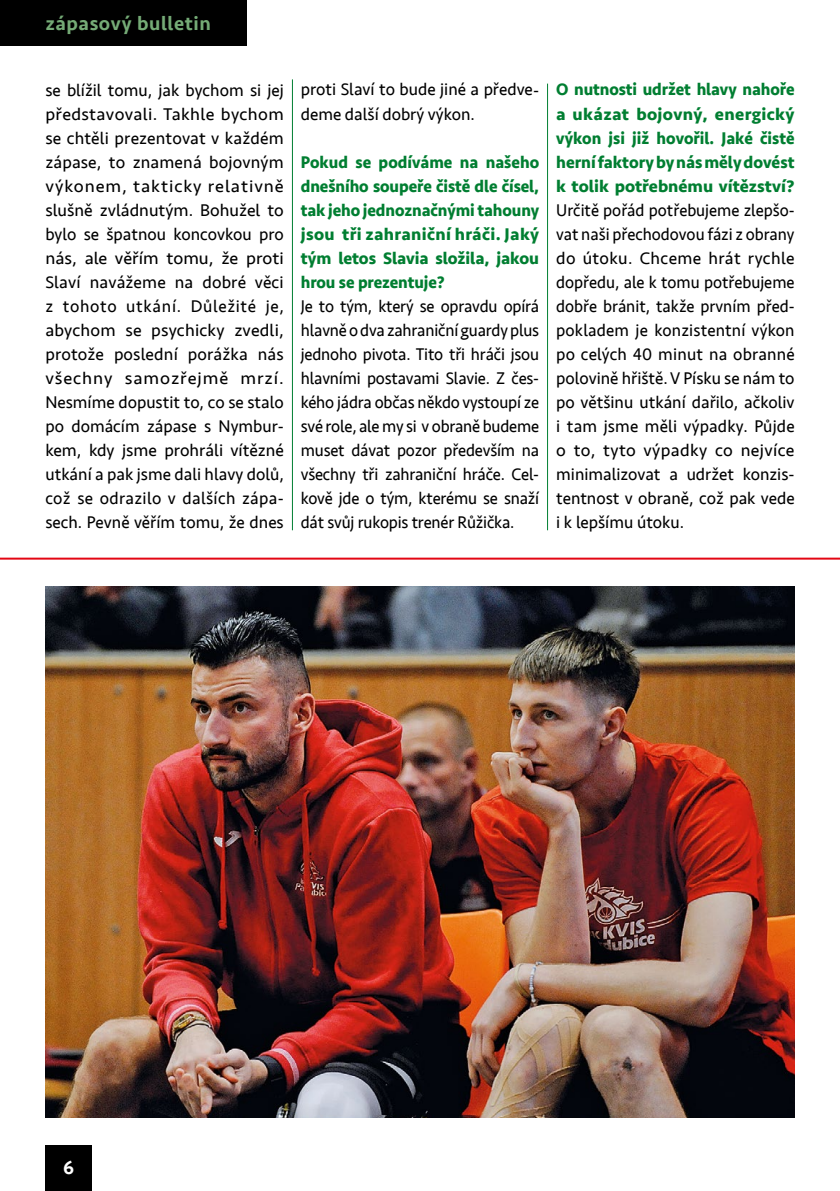
<style>
.page{position:relative;width:840px;height:1191px;background:#fff}
.page>*{position:absolute;margin:0;border:0;box-sizing:border-box;transform-origin:0 0}
.t1{font:500 20px "Seravek";letter-spacing:.03em;color:#75ab76}
.t2{font:500 20px "Seravek";color:#fff}
.t3{font:17.4px/24px "Seravek";color:#000;text-align:justify;scale:.95 1}
.t4{font:17.4px/24px "Seravek";color:#000;text-align:justify}
.t5{font:700 17.4px/24px "Seravek";color:#007e31;text-align:justify;scale:.95 1}
</style>
<div class="page">
<img style="left:45px;top:587px;width:749px;height:530px">
<div style="left:45px;top:1145px;width:47px;height:46px;background:#000"></div>
<div style="left:0;top:0;width:247px;height:45px;background:#000"></div>
<hr style="left:292px;top:79px;width:1px;height:451px;background:#007e31">
<hr style="left:546px;top:84px;width:1px;height:446px;background:#007e31">
<hr style="left:0;top:557px;width:839px;height:2px;background:#e30613">
<p class="t1" style="left:45px;top:11px;width:167px">zápasový bulletin</p>
<p class="t4" style="left:45px;top:78px;width:240px">se blížil tomu, jak bychom si jej představovali. Takhle bychom se chtěli prezentovat v každém zápase, to znamená bojovným výkonem, takticky relativně slušně zvládnutým. Bohužel to bylo se špatnou koncovkou pro nás, ale věřím tomu, že proti Slaví navážeme na dobré věci z tohoto utkání. Důležité je, abychom se psychicky zvedli, protože poslední porážka nás všechny samozřejmě mrzí.<br>Nesmíme dopustit to, co se stalo po domácím zápase s Nymbur&shy;kem, kdy jsme prohráli vítězné utkání a pak jsme dali hlavy dolů, což se odrazilo v dalších zápa&shy;sech. Pevně věřím tomu, že dnes</p>
<p class="t4" style="left:300px;top:78px;width:240px">proti Slaví to bude jiné a předve&shy;deme další dobrý výkon.</p>
<p class="t5" style="left:300px;top:149px;width:252px">Pokud se podíváme na našeho dnešního soupeře čistě dle čísel, tak jeho jednoznačnými tahouny jsou tři zahraniční hráči. Jaký tým letos Slavia složila, jakou hrou se prezentuje?</p>
<p class="t3" style="left:300px;top:294px;width:252px">Je to tým, který se opravdu opírá hlavně o dva zahraniční guardy plus jednoho pivota. Tito tři hráči jsou hlavními postavami Slavie. Z čes&shy;kého jádra občas někdo vystoupí ze své role, ale my si v obraně budeme muset dávat pozor především na všechny tři zahraniční hráče. Cel&shy;kově jde o tým, kterému se snaží dát svůj rukopis trenér Růžička.</p>
<p class="t5" style="left:556px;top:77px;width:252px">O nutnosti udržet hlavy nahoře a ukázat bojovný, energický výkon jsi již hovořil. Jaké čistě herní faktory by nás měly dovést k tolik potřebnému vítězství?</p>
<p class="t3" style="left:556px;top:198px;width:252px">Určitě pořád potřebujeme zlepšo&shy;vat naši přechodovou fázi z obrany do útoku. Chceme hrát rychle dopředu, ale k tomu potřebujeme dobře bránit, takže prvním před&shy;pokladem je konzistentní výkon po celých 40 minut na obranné polovině hřiště. V Písku se nám to po většinu utkání dařilo, ačkoliv i tam jsme měli výpadky. Půjde o to, tyto výpadky co nejvíce minimalizovat a udržet konzis&shy;tentnost v obraně, což pak vede i k lepšímu útoku.</p>
<p class="t2" style="left:63px;top:1154px;width:13px">6</p>
</div>
